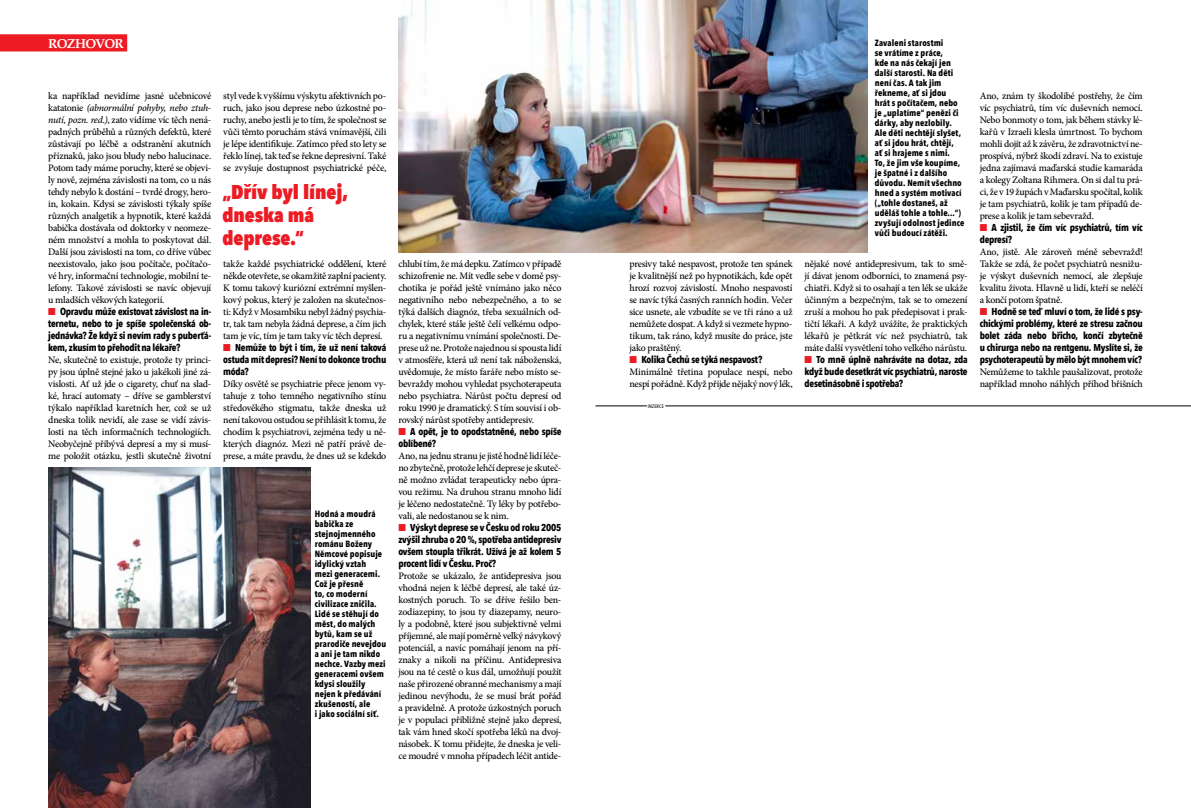
<style>
.page{position:relative;width:1191px;height:808px;background:#fff}
.page>*{position:absolute;margin:0;border:0;box-sizing:border-box;transform-origin:0 0}
.t1{font:800 condensed 20px/23px "Avenir Next LT Pro";letter-spacing:-.005em;color:#ed1b23}
.t2{font:700 13px "Palatino CE";letter-spacing:-.055em;color:#fff}
.t3{font:500 10px/12px "Minion Pro";letter-spacing:-.025em;color:#000;text-align:justify}
.t4{font:700 condensed 10px/12px "Avenir Next LT Pro";letter-spacing:-.025em;color:#000;text-align:justify}
.t5{font:700 condensed 9px/10px "Avenir Next LT Pro";letter-spacing:.01em;color:#000}
.t6{font:500 condensed 5px "Avenir Next LT Pro";letter-spacing:.02em;color:#000}
.s1{font-style:italic}
.s2{color:#ed1b23}
</style>
<div class="page">
<div style="left:0;top:34px;width:127px;height:17px;background:#ed1b23"></div>
<hr style="left:665px;top:406px;width:526px;height:1px;background:#000">
<hr style="left:595px;top:406px;width:52px;height:1px;background:#000">
<img style="left:48px;top:468px;width:262px;height:340px">
<img style="left:398px;top:0;width:469px;height:252px">
<h2 class="t2" style="left:48px;top:36px;width:77px">ROZHOVOR</h2>
<p class="t3" style="left:48px;top:90px;width:165px">ka například nevidíme jasné učebnicové katatonie <span class="s1">(abnormální pohyby, nebo ztuh&shy;nutí, pozn. red.)</span>, zato vidíme víc těch nená&shy;padných průběhů a různých defektů, které zůstávají po léčbě a odstranění akutních příznaků, jako jsou bludy nebo halucinace.<br>Potom tady máme poruchy, které se objevi&shy;ly nově, zejména závislosti na tom, co u nás tehdy nebylo k dostání – tvrdé drogy, hero&shy;in, kokain. Kdysi se závislosti týkaly spíše různých analgetik a hypnotik, které každá babička dostávala od doktorky v neomeze&shy;ném množství a mohla to poskytovat dál.<br>Další jsou závislosti na tom, co dříve vůbec neexistovalo, jako jsou počítače, počítačo&shy;vé hry, informační technologie, mobilní te&shy;lefony. Takové závislosti se navíc objevují u mladších věkových kategorií.</p>
<p class="t4" style="left:48px;top:306px;width:165px"><span class="s2">■</span> Opravdu může existovat závislost na in&shy;ternetu, nebo to je spíše společenská ob&shy;jednávka? Že když si nevím rady s puberťá&shy;kem, zkusím to přehodit na lékaře?</p>
<p class="t3" style="left:48px;top:354px;width:165px">Ne, skutečně to existuje, protože ty princi&shy;py jsou úplně stejné jako u jakékoli jiné zá&shy;vislosti. Ať už jde o cigarety, chuť na slad&shy;ké, hrací automaty – dříve se gamblerství týkalo například karetních her, což se už dneska tolik nevidí, ale zase se vidí závis&shy;losti na těch informačních technologiích.<br>Neobyčejně přibývá depresí a my si musí&shy;me položit otázku, jestli skutečně životní</p>
<p class="t3" style="left:223px;top:90px;width:165px">styl vede k vyššímu výskytu afektivních po&shy;ruch, jako jsou deprese nebo úzkostné po&shy;ruchy, anebo jestli je to tím, že společnost se vůči těmto poruchám stává vnímavější, čili je lépe identifikuje. Zatímco před sto lety se řeklo línej, tak teď se řekne depresivní. Také se zvyšuje dostupnost psychiatrické péče,</p>
<h1 class="t1" style="left:222px;top:180px;width:127px">„Dřív byl línej, dneska má deprese.“</h1>
<p class="t3" style="left:223px;top:258px;width:165px">takže každé psychiatrické oddělení, které někde otevřete, se okamžitě zaplní pacienty.<br>K tomu takový kuriózní extrémní myšlen&shy;kový pokus, který je založen na skutečnos&shy;ti: Když v Mosambiku nebyl žádný psychia&shy;tr, tak tam nebyla žádná deprese, a čím jich tam je víc, tím je tam taky víc těch depresí.</p>
<p class="t4" style="left:223px;top:342px;width:165px"><span class="s2">■</span> Nemůže to být i tím, že už není taková ostuda mít depresi? Není to dokonce trochu móda?</p>
<p class="t3" style="left:223px;top:378px;width:165px">Díky osvětě se psychiatrie přece jenom vy&shy;tahuje z toho temného negativního stínu středověkého stigmatu, takže dneska už není takovou ostudou se přihlásit k tomu, že chodím k psychiatrovi, zejména tedy u ně&shy;kterých diagnóz. Mezi ně patří právě de&shy;prese, a máte pravdu, že dnes už se kdekdo</p>
<p class="t5" style="left:315px;top:509px;width:73px">Hodná a moudrá babička ze stejnojmenného románu Boženy<br>Němcové popisuje idylický vztah mezi generacemi.<br>Což je přesně<br>to, co moderní civilizace zničila.<br>Lidé se stěhují do měst, do malých bytů, kam se už prarodiče nevejdou a ani je tam nikdo nechce. Vazby mezi generacemi ovšem kdysi sloužily nejen k předávání zkušeností, ale<br>i jako sociální síť.</p>
<p class="t3" style="left:398px;top:258px;width:165px">chlubí tím, že má depku. Zatímco v případě schizofrenie ne. Mít vedle sebe v domě psy&shy;chotika je pořád ještě vnímáno jako něco negativního nebo nebezpečného, a to se týká dalších diagnóz, třeba sexuálních od&shy;chylek, které stále ještě čelí velkému odpo&shy;ru a negativnímu vnímání společnosti. De&shy;prese už ne. Protože najednou si spousta lidí v atmosféře, která už není tak náboženská, uvědomuje, že místo faráře nebo místo se&shy;bevraždy mohou vyhledat psychoterapeuta nebo psychiatra. Nárůst počtu depresí od roku 1990 je dramatický. S tím souvisí i ob&shy;rovský nárůst spotřeby antidepresiv.</p>
<p class="t4" style="left:398px;top:426px;width:165px"><span class="s2">■</span> A opět, je to opodstatněné, nebo spíše oblíbené?</p>
<p class="t3" style="left:398px;top:450px;width:165px">Ano, na jednu stranu je jistě hodně lidí léče&shy;no zbytečně, protože lehčí deprese je skuteč&shy;ně možno zvládat terapeuticky nebo úpra&shy;vou režimu. Na druhou stranu mnoho lidí je léčeno nedostatečně. Ty léky by potřebo&shy;vali, ale nedostanou se k nim.</p>
<p class="t4" style="left:398px;top:522px;width:165px"><span class="s2">■</span> Výskyt deprese se v Česku od roku 2005 zvýšil zhruba o 20 %, spotřeba antidepresiv ovšem stoupla třikrát. Užívá je až kolem 5 procent lidí v Česku. Proč?</p>
<p class="t3" style="left:398px;top:570px;width:165px">Protože se ukázalo, že antidepresiva jsou vhodná nejen k léčbě depresí, ale také úz&shy;kostných poruch. To se dříve řešilo ben&shy;zodiazepiny, to jsou ty diazepamy, neuro&shy;ly a podobně, které jsou subjektivně velmi příjemné, ale mají poměrně velký návykový potenciál, a navíc pomáhají jenom na pří&shy;znaky a nikoli na příčinu. Antidepresiva jsou na té cestě o kus dál, umožňují použít naše přirozené obranné mechanismy a mají jedinou nevýhodu, že se musí brát pořád a pravidelně. A protože úzkostných poruch je v populaci přibližně stejně jako depresí, tak vám hned skočí spotřeba léků na dvoj&shy;násobek. K tomu přidejte, že dneska je veli&shy;ce moudré v mnoha případech léčit antide-</p>
<p class="t3" style="left:629px;top:258px;width:165px">presivy také nespavost, protože ten spánek je kvalitnější než po hypnotikách, kde opět hrozí rozvoj závislostí. Mnoho nespavostí se navíc týká časných ranních hodin. Večer sice usnete, ale vzbudíte se ve tři ráno a už nemůžete dospat. A když si vezmete hypno&shy;tikum, tak ráno, když musíte do práce, jste jako praštěný.</p>
<p class="t4" style="left:629px;top:354px;width:134px"><span class="s2">■</span> Kolika Čechů se týká nespavost?</p>
<p class="t3" style="left:629px;top:366px;width:165px">Minimálně třetina populace nespí, nebo nespí pořádně. Když přijde nějaký nový lék,</p>
<p class="t6" style="left:648px;top:403px;width:17px">INZERCE</p>
<p class="t5" style="left:874px;top:38px;width:91px">Zavaleni starostmi<br>se vrátíme z práce,<br>kde na nás čekají jen další starosti. Na děti není čas. A tak jim řekneme, ať si jdou<br>hrát s počítačem, nebo je „uplatíme“ penězi či dárky, aby nezlobily.<br>Ale děti nechtějí slyšet, ať si jdou hrát, chtějí,<br>ať si hrajeme s nimi.<br>To, že jim vše koupíme, je špatné i z dalšího důvodu. Nemít všechno hned a systém motivací („tohle dostaneš, až uděláš tohle a tohle...“) zvyšují odolnost jedince vůči budoucí zátěži.</p>
<p class="t3" style="left:804px;top:258px;width:165px">nějaké nové antidepresivum, tak to smě&shy;jí dávat jenom odborníci, to znamená psy&shy;chiatři. Když si to osahají a ten lék se ukáže účinným a bezpečným, tak se to omezení zruší a mohou ho pak předepisovat i prak&shy;tičtí lékaři. A když uvážíte, že praktických lékařů je pětkrát víc než psychiatrů, tak máte další vysvětlení toho velkého nárůstu.</p>
<p class="t4" style="left:804px;top:354px;width:165px"><span class="s2">■</span> To mně úplně nahráváte na dotaz, zda když bude desetkrát víc psychiatrů, naroste desetinásobně i spotřeba?</p>
<p class="t3" style="left:979px;top:90px;width:165px">Ano, znám ty škodolibé postřehy, že čím víc psychiatrů, tím víc duševních nemocí.<br>Nebo bonmoty o tom, jak během stávky lé&shy;kařů v Izraeli klesla úmrtnost. To bychom mohli dojít až k závěru, že zdravotnictví ne&shy;prospívá, nýbrž škodí zdraví. Na to existuje jedna zajímavá maďarská studie kamaráda a kolegy Zoltana Rihmera. On si dal tu prá&shy;ci, že v 19 župách v Maďarsku spočítal, kolik je tam psychiatrů, kolik je tam případů de&shy;prese a kolik je tam sebevražd.</p>
<p class="t4" style="left:979px;top:222px;width:165px"><span class="s2">■</span> A zjistil, že čím víc psychiatrů, tím víc depresí?</p>
<p class="t3" style="left:979px;top:246px;width:165px">Ano, jistě. Ale zároveň méně sebevražd!<br>Takže se zdá, že počet psychiatrů nesnižu&shy;je výskyt duševních nemocí, ale zlepšuje kvalitu života. Hlavně u lidí, kteří se neléčí a končí potom špatně.</p>
<p class="t4" style="left:979px;top:306px;width:165px"><span class="s2">■</span> Hodně se teď mluví o tom, že lidé s psy&shy;chickými problémy, které ze stresu začnou bolet záda nebo břicho, končí zbytečně u chirurga nebo na rentgenu. Myslíte si, že psychoterapeutů by mělo být mnohem víc?</p>
<p class="t3" style="left:979px;top:366px;width:165px">Nemůžeme to takhle paušalizovat, protože například mnoho náhlých příhod břišních</p>
</div>
